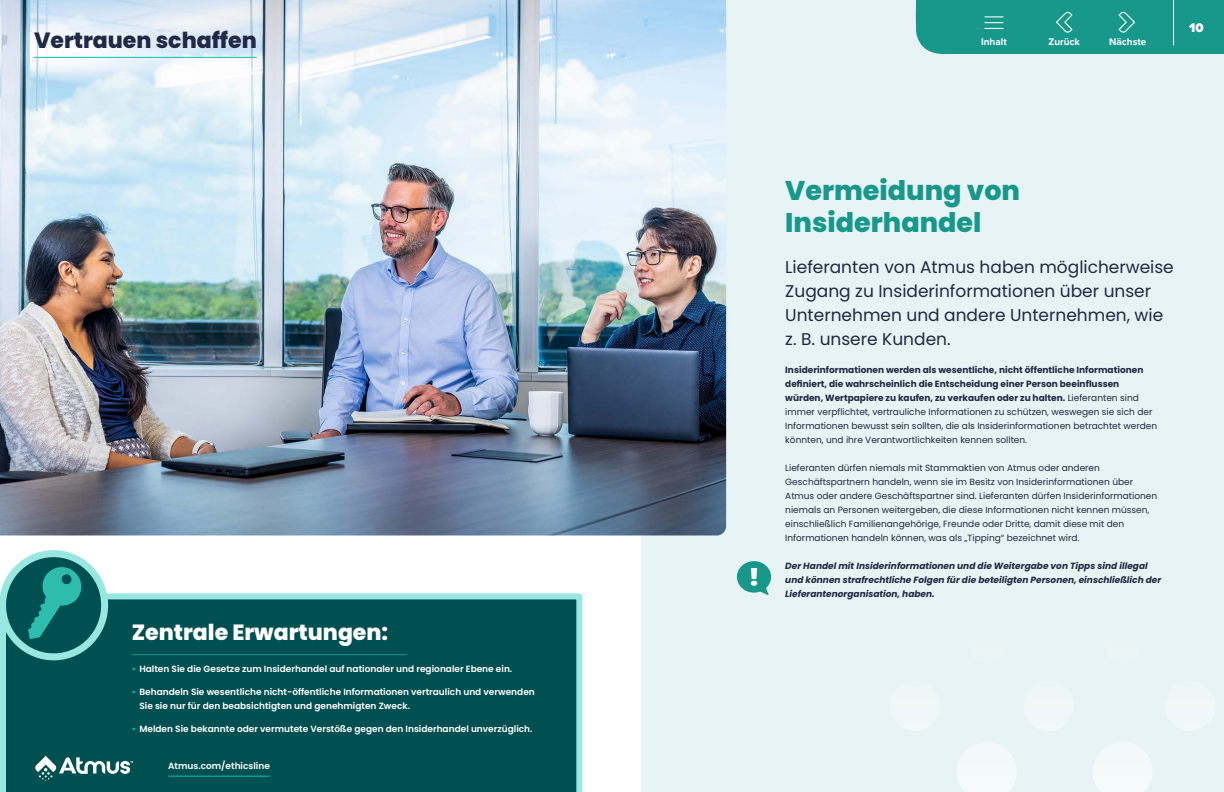
<style>
.page{position:relative;width:1224px;height:792px;background:#fff}
.page>*{position:absolute;margin:0;border:0;box-sizing:border-box;transform-origin:0 0}
.t1{font:800 27px/32px "Poppins";color:#18988b}
.t2{font:800 22px "Poppins";color:#fff}
.t3{font:800 22px "Poppins";color:#202945}
.t4{font:17px/24px "Poppins";color:#202945}
.t5{font:900 13px "Proxima Nova";color:#fff}
.t6{font:700 10px "Proxima Nova";color:#fff}
.t7{font:9px/14px "Poppins";color:#202945}
.t8{font:600 9px/14px "Poppins";color:#fff}
.t9{font:italic 700 9px/14px "Poppins";color:#202945}
.s1{color:#00c4b3}
.s2{font-weight:700}
</style>
<div class="page">
<div style="left:642px;top:0;width:582px;height:792px;background:#e7f3f4"></div>
<img style="left:0;top:0;width:726px;height:535px">
<hr style="left:34px;top:57px;width:223px;height:1px;background:#00c4b3">
<div style="left:737px;top:561px;width:34px;height:32px;background:#18988b;border-radius:50%"></div>
<svg style="left:751px;top:568px;width:18px;height:27px"></svg>
<div style="left:0;top:593px;width:582px;height:199px;background:#004f51"></div>
<svg style="left:0;top:550px;width:110px;height:114px;background:#3f8e8c"></svg>
<hr style="left:132px;top:654px;width:275px;height:1px;background:#18988b">
<svg style="left:1093px;top:742px;width:59px;height:50px"></svg>
<svg style="left:957px;top:742px;width:60px;height:50px"></svg>
<div style="left:1023px;top:681px;width:51px;height:50px;background:#eff7f7;border-radius:50%"></div>
<div style="left:1165px;top:681px;width:50px;height:50px;background:#eff7f7;border-radius:50%"></div>
<div style="left:890px;top:681px;width:50px;height:50px;background:#eff7f7;border-radius:50%"></div>
<svg style="left:35px;top:756px;width:97px;height:25px"></svg>
<div style="left:916px;top:0;width:308px;height:54px;background:#18988b"></div>
<hr style="left:168px;top:776px;width:102px;height:1px;background:#00c4b3">
<h2 class="t3" style="left:34px;top:27px;width:224px">Vertrauen schaffen</h2>
<h2 class="t2" style="left:132px;top:620px;width:258px">Zentrale Erwartungen:</h2>
<p class="t8" style="left:132px;top:662px;width:382px"><span class="s1">•</span> Halten Sie die Gesetze zum Insiderhandel auf nationaler und regionaler Ebene ein.</p>
<p class="t8" style="left:139px;top:685px;width:397px;text-indent:-8px"><span class="s1">•</span> Behandeln Sie wesentliche nicht-öffentliche Informationen vertraulich und verwenden<br>Sie sie nur für den beabsichtigten und genehmigten Zweck.</p>
<p class="t8" style="left:132px;top:722px;width:402px"><span class="s1">•</span> Melden Sie bekannte oder vermutete Verstöße gegen den Insiderhandel unverzüglich.</p>
<p class="t8" style="left:168px;top:759px;width:103px">Atmus.com/ethicsline</p>
<p class="t6" style="left:981px;top:35px;width:27px">Inhalt</p>
<p class="t6" style="left:1048px;top:35px;width:33px">Zurück</p>
<p class="t6" style="left:1109px;top:35px;width:39px">Nächste</p>
<h3 class="t5" style="left:1189px;top:18px;width:16px">10</h3>
<h1 class="t1" style="left:785px;top:175px;width:236px">Vermeidung von<br>Insiderhandel</h1>
<h3 class="t4" style="left:785px;top:255px;width:390px">Lieferanten von Atmus haben möglicherweise Zugang zu Insiderinformationen über unser Unternehmen und andere Unternehmen, wie z. B. unsere Kunden.</h3>
<p class="t7" style="left:785px;top:363px;width:374px"><span class="s2">Insiderinformationen werden als wesentliche, nicht öffentliche Informationen definiert, die wahrscheinlich die Entscheidung einer Person beeinflussen würden, Wertpapiere zu kaufen, zu verkaufen oder zu halten.</span> Lieferanten sind immer verpflichtet, vertrauliche Informationen zu schützen, weswegen sie sich der Informationen bewusst sein sollten, die als Insiderinformationen betrachtet werden könnten, und ihre Verantwortlichkeiten kennen sollten.</p>
<p class="t7" style="left:785px;top:461px;width:373px">Lieferanten dürfen niemals mit Stammaktien von Atmus oder anderen Geschäftspartnern handeln, wenn sie im Besitz von Insiderinformationen über Atmus oder andere Geschäftspartner sind. Lieferanten dürfen Insiderinformationen niemals an Personen weitergeben, die diese Informationen nicht kennen müssen, einschließlich Familienangehörige, Freunde oder Dritte, damit diese mit den Informationen handeln können, was als „Tipping“ bezeichnet wird.</p>
<p class="t9" style="left:785px;top:559px;width:378px">Der Handel mit Insiderinformationen und die Weitergabe von Tipps sind illegal und können strafrechtliche Folgen für die beteiligten Personen, einschließlich der<br>Lieferantenorganisation, haben.</p>
</div>
